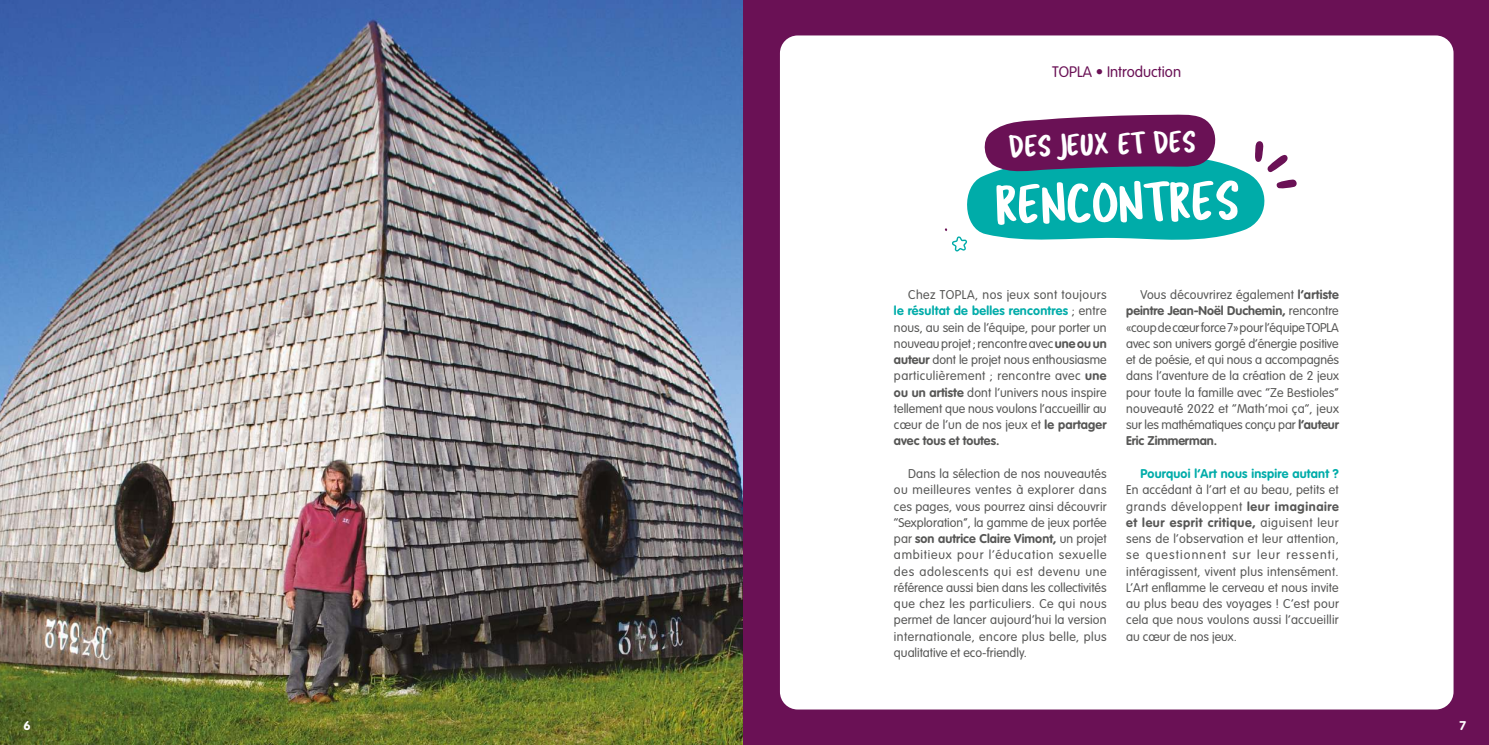
<style>
.page{position:relative;width:1489px;height:745px;background:#fff}
.page>*{position:absolute;margin:0;border:0;box-sizing:border-box;transform-origin:0 0}
.t1{font:56.25px "Tragic Marker";color:#fff}
.t2{font:31.25px "Tragic Marker";color:#fff}
.t3{font:300 15px "VAG Rounded Std";color:#6a1155}
.t4{font:300 12.5px/16.2px "VAG Rounded Std";letter-spacing:.005em;color:#575756;text-align:justify}
.t5{font:700 12.5px "VAG Rounded Std";letter-spacing:.015em;color:#00aca9}
.t6{font:700 12.5px "VAG Rounded Std";color:#fff}
.s1{font-weight:700;color:#00aca9}
.s2{font-weight:700}
</style>
<div class="page">
<div style="left:0;top:0;width:1488px;height:744px;background:#6a1155"></div>
<div style="left:780px;top:35px;width:673px;height:674px;background:#fff;border-radius:18px"></div>
<img style="left:0;top:0;width:742px;height:744px">
<svg style="left:944px;top:114px;width:353px;height:137px"></svg>
<p class="t3" style="left:1052px;top:63px;width:130px">TOPLA • Introduction</p>
<h2 class="t2" style="left:1009px;top:127px;width:188px;rotate:-1deg">DES JEUX ET DES</h2>
<h1 class="t1" style="left:995px;top:170px;width:246px;rotate:-1deg">RENCONTRES</h1>
<p class="t4" style="left:894px;top:287px;width:214px;text-indent:14px">Chez TOPLA, nos jeux sont toujours <span class="s1">le résultat de belles rencontres</span> ; entre nous, au sein de l’équipe, pour porter un nouveau projet ; rencontre avec <span class="s2">une ou un auteur</span> dont le projet nous enthousiasme particulièrement ; rencontre avec <span class="s2">une ou un artiste</span> dont l’univers nous inspire tellement que nous voulons l’accueillir au cœur de l’un de nos jeux et <span class="s2">le partager avec tous et toutes.</span></p>
<p class="t4" style="left:894px;top:465px;width:214px;text-indent:14px">Dans la sélection de nos nouveautés ou meilleures ventes à explorer dans ces pages, vous pourrez ainsi découvrir ‘‘Sexploration’’, la gamme de jeux portée par <span class="s2">son autrice Claire Vimont,</span> un projet ambitieux pour l’éducation sexuelle des adolescents qui est devenu une référence aussi bien dans les collectivités que chez les particuliers. Ce qui nous permet de lancer aujourd’hui la version internationale, encore plus belle, plus qualitative et eco-friendly.</p>
<p class="t4" style="left:1126px;top:287px;width:214px;text-indent:14px">Vous découvrirez également <span class="s2">l’artiste peintre Jean-Noël Duchemin,</span> rencontre «coup de cœur force 7» pour l’équipe TOPLA avec son univers gorgé d’énergie positive et de poésie, et qui nous a accompagnés dans l’aventure de la création de 2 jeux pour toute la famille avec ‘‘Ze Bestioles’’ nouveauté 2022 et ‘‘Math’moi ça’’, jeux sur les mathématiques conçu par <span class="s2">l’auteur Eric Zimmerman.</span></p>
<p class="t5" style="left:1140px;top:466px;width:200px">Pourquoi l’Art nous inspire autant ?</p>
<p class="t4" style="left:1126px;top:482px;width:214px">En accédant à l’art et au beau, petits et grands développent <span class="s2">leur imaginaire et leur esprit critique,</span> aiguisent leur sens de l’observation et leur attention, se questionnent sur leur ressenti, intéragissent, vivent plus intensément.<br>L’Art enflamme le cerveau et nous invite au plus beau des voyages ! C’est pour cela que nous voulons aussi l’accueillir au cœur de nos jeux.</p>
<p class="t6" style="left:23px;top:717px;width:9px">6</p>
<p class="t6" style="left:1459px;top:717px;width:8px">7</p>
</div>
